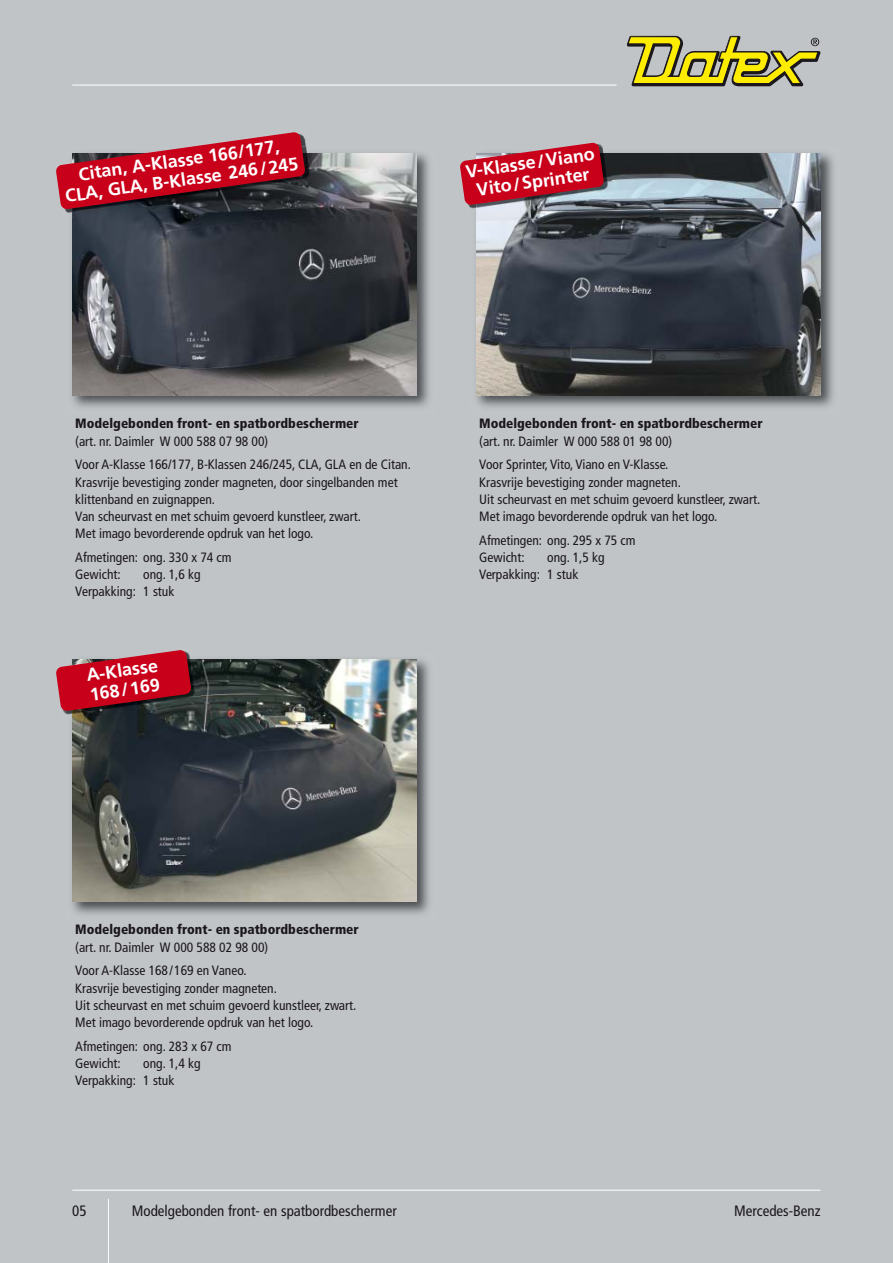
<style>
.page{position:relative;width:893px;height:1263px;background:#c1c4c7}
.page>*{position:absolute;margin:0;border:0;box-sizing:border-box;transform-origin:0 0}
.t1{font:700 18px/19.5px "Frutiger";color:#fff;text-align:center}
.t2{font:condensed 15px "Frutiger";color:#1a171c}
.t3{font:condensed 13.5px/17.2px "Frutiger";color:#1a171c}
.t4{font:900 condensed 13.5px "Frutiger";color:#1a171c}
</style>
<div class="page">
<img style="left:476px;top:153px;width:358px;height:255px">
<img style="left:476px;top:153px;width:345px;height:242px">
<img style="left:72px;top:659px;width:358px;height:256px">
<img style="left:72px;top:659px;width:345px;height:242px">
<hr style="left:72px;top:85px;width:545px;height:1px;background:#fff">
<svg style="left:627px;top:36px;width:193px;height:50px"></svg>
<hr style="left:72px;top:1190px;width:749px;height:1px;background:#fff">
<hr style="left:108px;top:1199px;width:1px;height:64px;background:#fff">
<img style="left:468px;top:205px;width:8px;height:4px">
<img style="left:476px;top:153px;width:137px;height:60px">
<svg style="left:460px;top:142px;width:144px;height:63px"></svg>
<img style="left:63px;top:711px;width:9px;height:4px">
<img style="left:72px;top:659px;width:129px;height:60px">
<svg style="left:56px;top:650px;width:135px;height:61px;background:#ae2234"></svg>
<img style="left:72px;top:153px;width:358px;height:255px">
<img style="left:72px;top:153px;width:345px;height:242px">
<img style="left:65px;top:209px;width:7px;height:4px">
<img style="left:305px;top:146px;width:2px;height:7px">
<img style="left:72px;top:153px;width:243px;height:64px">
<svg style="left:56px;top:132px;width:249px;height:77px"></svg>
<h1 class="t1" style="left:61px;top:168px;width:237px;rotate:-8deg">Citan, A-Klasse 166/177,<br>CLA, GLA, B-Klasse 246/245</h1>
<h1 class="t1" style="left:465px;top:163px;width:131px;rotate:-8deg">V-Klasse/Viano<br>Vito/Sprinter</h1>
<p class="t4" style="left:75px;top:418px;width:285px">Modelgebonden front- en spatbordbeschermer</p>
<p class="t3" style="left:75px;top:430px;width:337px;line-height:23.7px">(art. nr. Daimler W 000 588 07 98 00)<br>Voor A-Klasse 166/177, B-Klassen 246/245, CLA, GLA en de Citan.</p>
<p class="t3" style="left:75px;top:474px;width:324px">Krasvrije bevestiging zonder magneten, door singelbanden met klittenband en zuignappen.<br>Van scheurvast en met schuim gevoerd kunstleer, zwart.<br>Met imago bevorderende opdruk van het logo.</p>
<p class="t3" style="left:75px;top:550px;width:158px">Afmetingen: ong. 330 x 74 cm<br>Gewicht:</p>
<p class="t3" style="left:75px;top:567px;width:127px;text-indent:68px">ong. 1,6 kg<br>Verpakking: 1 stuk</p>
<h1 class="t1" style="left:85px;top:667px;width:73px;text-align:left;rotate:-8deg">A-Klasse<br>168/169</h1>
<p class="t4" style="left:479px;top:418px;width:285px">Modelgebonden front- en spatbordbeschermer</p>
<p class="t3" style="left:479px;top:430px;width:194px;line-height:23.7px">(art. nr. Daimler W 000 588 01 98 00)<br>Voor Sprinter, Vito, Viano en V-Klasse.</p>
<p class="t3" style="left:479px;top:474px;width:283px">Krasvrije bevestiging zonder magneten.<br>Uit scheurvast en met schuim gevoerd kunstleer, zwart.<br>Met imago bevorderende opdruk van het logo.</p>
<p class="t3" style="left:479px;top:532px;width:158px">Afmetingen: ong. 295 x 75 cm<br>Gewicht:</p>
<p class="t3" style="left:479px;top:550px;width:127px;text-indent:68px">ong. 1,5 kg<br>Verpakking: 1 stuk</p>
<p class="t4" style="left:75px;top:924px;width:285px">Modelgebonden front- en spatbordbeschermer</p>
<p class="t3" style="left:75px;top:936px;width:194px;line-height:23.7px">(art. nr. Daimler W 000 588 02 98 00)<br>Voor A-Klasse 168/169 en Vaneo.</p>
<p class="t3" style="left:75px;top:980px;width:283px">Krasvrije bevestiging zonder magneten.<br>Uit scheurvast en met schuim gevoerd kunstleer, zwart.<br>Met imago bevorderende opdruk van het logo.</p>
<p class="t3" style="left:75px;top:1038px;width:158px">Afmetingen: ong. 283 x 67 cm<br>Gewicht:</p>
<p class="t3" style="left:75px;top:1056px;width:127px;text-indent:68px">ong. 1,4 kg<br>Verpakking: 1 stuk</p>
<p class="t2" style="left:72px;top:1204px;width:16px">05</p>
<p class="t2" style="left:132px;top:1204px;width:266px">Modelgebonden front- en spatbordbeschermer</p>
<p class="t2" style="left:734px;top:1204px;width:88px">Mercedes-Benz</p>
</div>
